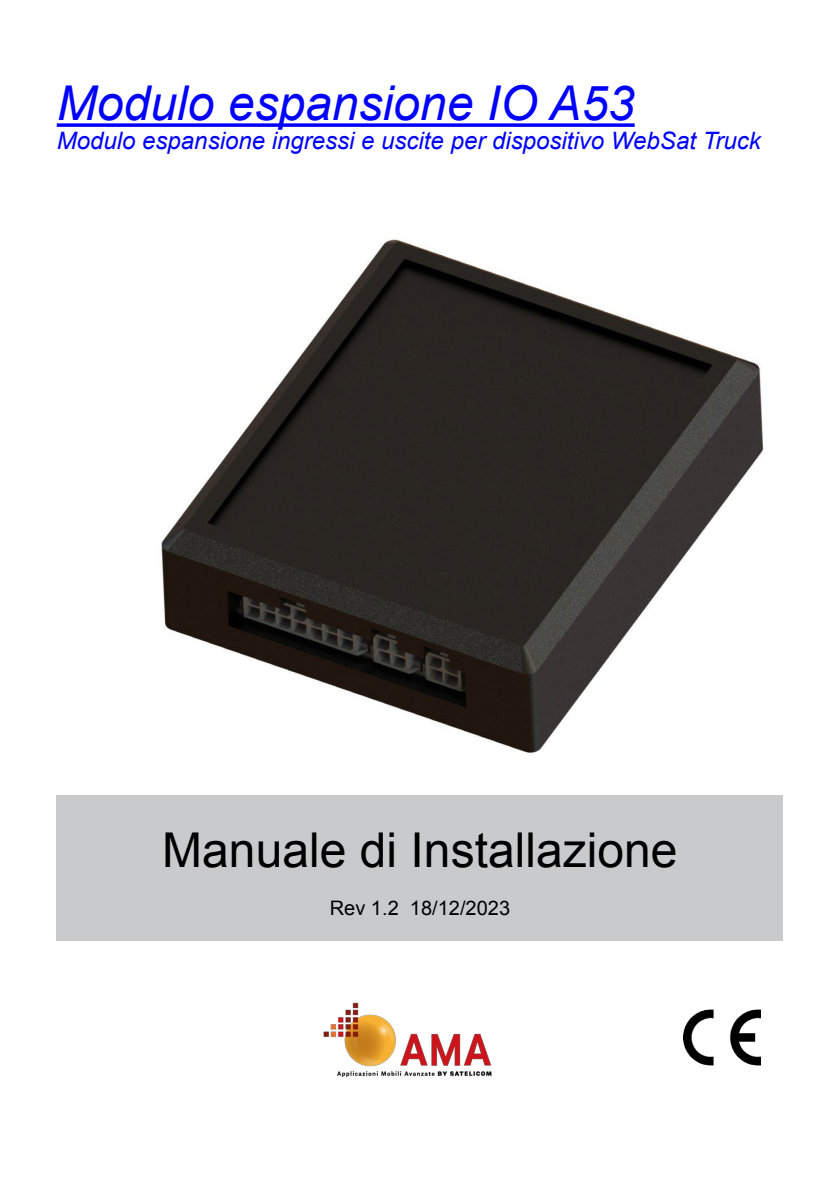
<style>
.page{position:relative;width:840px;height:1191px;background:#fff}
.page>*{position:absolute;margin:0;border:0;box-sizing:border-box;transform-origin:0 0}
.t1{font:48px "Arial";color:#000}
.t2{font:italic 48px "Arial";color:#00f}
.t3{font:italic 24px "Arial";color:#00f}
.t4{font:20px "Arial";color:#000}
</style>
<div class="page">
<svg style="left:57px;top:123px;width:577px;height:4px;background:#1e1eff"></svg>
<div style="left:57px;top:795px;width:725px;height:145px;background:#c9cacc"></div>
<img style="left:683px;top:1009px;width:77px;height:57px">
<img style="left:161px;top:239px;width:603px;height:515px">
<img style="left:323px;top:1002px;width:169px;height:76px">
<p class="t2" style="left:57px;top:72px;width:579px">Modulo espansione IO A53</p>
<p class="t3" style="left:57px;top:125px;width:705px">Modulo espansione ingressi e uscite per dispositivo WebSat Truck</p>
<p class="t1" style="left:162px;top:819px;width:516px">Manuale di Installazione</p>
<p class="t4" style="left:329px;top:895px;width:182px">Rev 1.2 18/12/2023</p>
</div>
